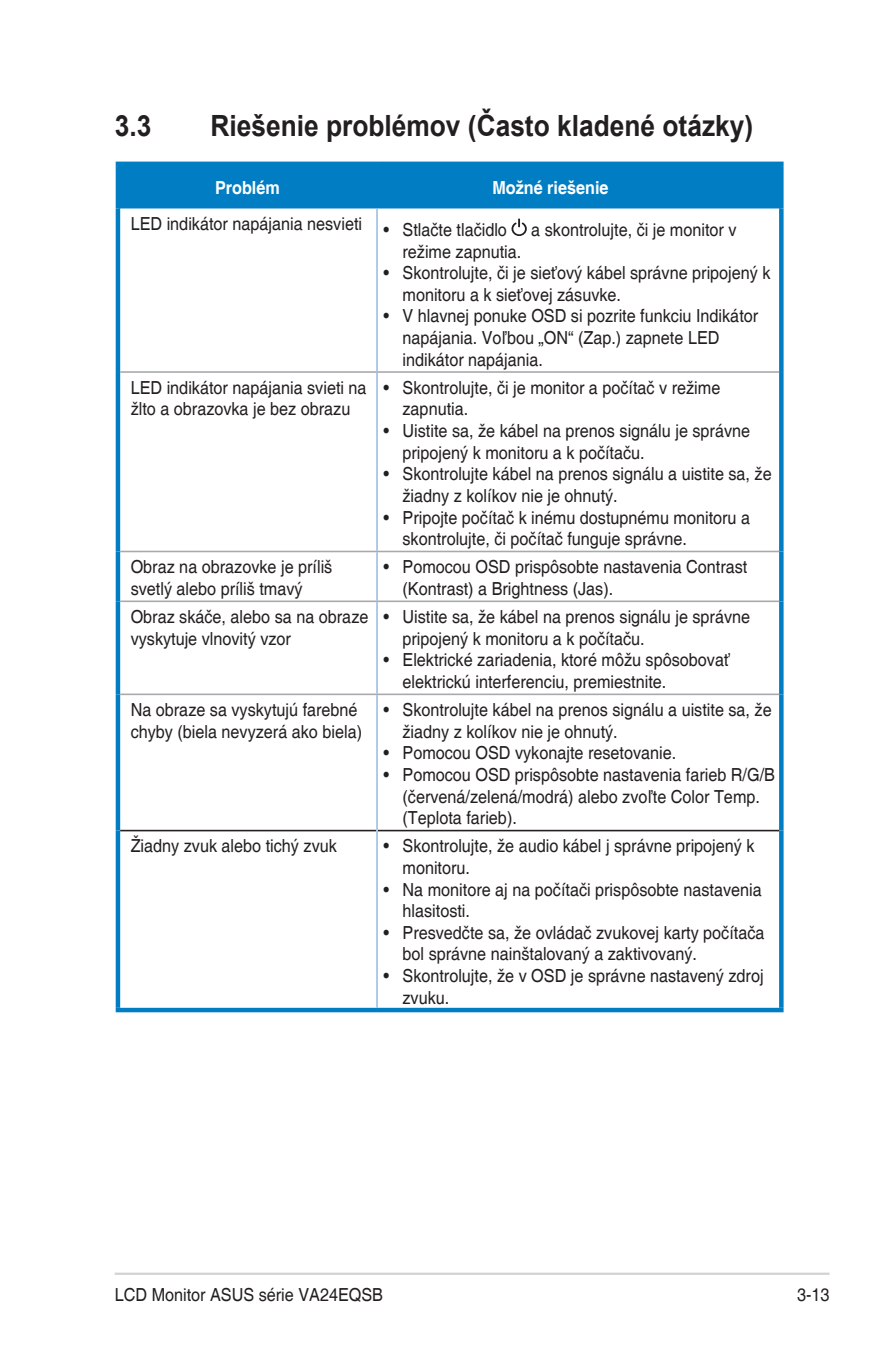
<style>
.page{position:relative;width:893px;height:1346px;background:#fff}
.page>*{position:absolute;margin:0;border:0;box-sizing:border-box;transform-origin:0 0}
.Heading_1{font:700 29.25px "Arial";color:#231f20;scale:.9 1}
.Table_Text_-new{font:18px/21.6px "Helvetica";color:#231f20;scale:.9 1}
.Table_Text_-new-2{font:700 18px "Helvetica";color:#fff;scale:.9 1}
</style>
<div class="page">
<hr style="left:115px;top:1272px;width:714px;height:3px;background:#d1d2d4">
<div style="left:120px;top:166px;width:659px;height:42px;background:#007dc3"></div>
<hr style="left:116px;top:208px;width:4px;height:164px;background:#007dc3">
<div style="left:779px;top:208px;width:5px;height:164px;background:#007dc3"></div>
<hr style="left:116px;top:372px;width:4px;height:179px;background:#007dc3">
<div style="left:779px;top:372px;width:5px;height:179px;background:#007dc3"></div>
<hr style="left:116px;top:551px;width:4px;height:50px;background:#007dc3">
<div style="left:779px;top:551px;width:5px;height:50px;background:#007dc3"></div>
<hr style="left:116px;top:601px;width:4px;height:93px;background:#007dc3">
<div style="left:779px;top:601px;width:5px;height:93px;background:#007dc3"></div>
<hr style="left:116px;top:694px;width:4px;height:136px;background:#007dc3">
<div style="left:779px;top:694px;width:5px;height:136px;background:#007dc3"></div>
<hr style="left:116px;top:830px;width:4px;height:178px;background:#007dc3">
<div style="left:779px;top:830px;width:5px;height:178px;background:#007dc3"></div>
<hr style="left:116px;top:1008px;width:261px;height:4px;background:#007dc3">
<hr style="left:377px;top:1008px;width:407px;height:4px;background:#007dc3">
<hr style="left:120px;top:830px;width:256px;height:1px;background:#231f20">
<hr style="left:378px;top:830px;width:401px;height:1px;background:#231f20">
<hr style="left:116px;top:162px;width:261px;height:4px;background:#007dc3">
<hr style="left:116px;top:166px;width:4px;height:42px;background:#007dc3">
<hr style="left:377px;top:162px;width:407px;height:4px;background:#007dc3">
<div style="left:779px;top:166px;width:5px;height:42px;background:#007dc3"></div>
<hr style="left:376px;top:208px;width:2px;height:163px;background:#9fbde2">
<hr style="left:120px;top:371px;width:257px;height:2px;background:#a8a9ad">
<hr style="left:376px;top:373px;width:2px;height:178px;background:#9fbde2">
<hr style="left:377px;top:371px;width:402px;height:2px;background:#a8a9ad">
<hr style="left:120px;top:551px;width:257px;height:1px;background:#a8a9ad">
<hr style="left:376px;top:552px;width:2px;height:48px;background:#9fbde2">
<hr style="left:377px;top:551px;width:402px;height:1px;background:#a8a9ad">
<hr style="left:120px;top:600px;width:257px;height:2px;background:#a8a9ad">
<hr style="left:376px;top:602px;width:2px;height:91px;background:#9fbde2">
<hr style="left:377px;top:600px;width:402px;height:2px;background:#a8a9ad">
<hr style="left:120px;top:693px;width:257px;height:2px;background:#a8a9ad">
<hr style="left:376px;top:695px;width:2px;height:135px;background:#9fbde2">
<hr style="left:377px;top:693px;width:402px;height:2px;background:#a8a9ad">
<hr style="left:376px;top:830px;width:2px;height:178px;background:#9fbde2">
<svg style="left:511px;top:218px;width:16px;height:18px"></svg>
<p class="Heading_1" style="left:115px;top:105px;width:42px">3.3</p>
<p class="Heading_1" style="left:210px;top:105px;width:605px">Riešenie problémov (Často kladené otázky)</p>
<p class="Table_Text_-new-2" style="left:215px;top:177px;width:74px">Problém</p>
<p class="Table_Text_-new-2" style="left:492px;top:177px;width:131px">Možné riešenie</p>
<p class="Table_Text_-new" style="left:131px;top:214px;width:259px">LED indikátor napájania nesvieti</p>
<p class="Table_Text_-new" style="left:383px;top:220px;width:139px">• Stlačte tlačidlo</p>
<p class="Table_Text_-new" style="left:531px;top:220px;width:230px">a skontrolujte, či je monitor v</p>
<p class="Table_Text_-new" style="left:403px;top:241px;width:134px">režime zapnutia.</p>
<p class="Table_Text_-new" style="left:403px;top:263px;width:410px;text-indent:-19px">• Skontrolujte, či je sieťový kábel správne pripojený k monitoru a k sieťovej zásuvke.</p>
<p class="Table_Text_-new" style="left:403px;top:306px;width:397px;text-indent:-19px">• V hlavnej ponuke OSD si pozrite funkciu Indikátor napájania. Voľbou „ON“ (Zap.) zapnete LED indikátor napájania.</p>
<p class="Table_Text_-new" style="left:131px;top:377px;width:264px">LED indikátor napájania svieti na žlto a obrazovka je bez obrazu</p>
<p class="Table_Text_-new" style="left:403px;top:377px;width:355px;text-indent:-19px">• Skontrolujte, či je monitor a počítač v režime zapnutia.</p>
<p class="Table_Text_-new" style="left:403px;top:421px;width:388px;text-indent:-19px">• Uistite sa, že kábel na prenos signálu je správne pripojený k monitoru a k počítaču.</p>
<p class="Table_Text_-new" style="left:403px;top:464px;width:412px;text-indent:-19px">• Skontrolujte kábel na prenos signálu a uistite sa, že žiadny z kolíkov nie je ohnutý.</p>
<p class="Table_Text_-new" style="left:403px;top:507px;width:388px;text-indent:-19px">• Pripojte počítač k inému dostupnému monitoru a skontrolujte, či počítač funguje správne.</p>
<p class="Table_Text_-new" style="left:131px;top:557px;width:226px">Obraz na obrazovke je príliš svetlý alebo príliš tmavý</p>
<p class="Table_Text_-new" style="left:403px;top:557px;width:385px;text-indent:-19px">• Pomocou OSD prispôsobte nastavenia Contrast (Kontrast) a Brightness (Jas).</p>
<p class="Table_Text_-new" style="left:131px;top:607px;width:266px">Obraz skáče, alebo sa na obraze vyskytuje vlnovitý vzor</p>
<p class="Table_Text_-new" style="left:403px;top:607px;width:388px;text-indent:-19px">• Uistite sa, že kábel na prenos signálu je správne pripojený k monitoru a k počítaču.</p>
<p class="Table_Text_-new" style="left:403px;top:650px;width:365px;text-indent:-19px">• Elektrické zariadenia, ktoré môžu spôsobovať elektrickú interferenciu, premiestnite.</p>
<p class="Table_Text_-new" style="left:131px;top:700px;width:259px">Na obraze sa vyskytujú farebné chyby (biela nevyzerá ako biela)</p>
<p class="Table_Text_-new" style="left:403px;top:700px;width:412px;text-indent:-19px">• Skontrolujte kábel na prenos signálu a uistite sa, že žiadny z kolíkov nie je ohnutý.</p>
<p class="Table_Text_-new" style="left:383px;top:743px;width:327px">• Pomocou OSD vykonajte resetovanie.</p>
<p class="Table_Text_-new" style="left:403px;top:764px;width:415px;text-indent:-19px">• Pomocou OSD prispôsobte nastavenia farieb R/G/B (červená/zelená/modrá) alebo zvoľte Color Temp. (Teplota farieb).</p>
<p class="Table_Text_-new" style="left:131px;top:836px;width:231px">Žiadny zvuk alebo tichý zvuk</p>
<p class="Table_Text_-new" style="left:403px;top:836px;width:393px;text-indent:-19px">• Skontrolujte, že audio kábel j správne pripojený k monitoru.</p>
<p class="Table_Text_-new" style="left:403px;top:879px;width:401px;text-indent:-19px">• Na monitore aj na počítači prispôsobte nastavenia hlasitosti.</p>
<p class="Table_Text_-new" style="left:403px;top:922px;width:404px;text-indent:-19px">• Presvedčte sa, že ovládač zvukovej karty počítača bol správne nainštalovaný a zaktivovaný.</p>
<p class="Table_Text_-new" style="left:403px;top:965px;width:403px;text-indent:-19px">• Skontrolujte, že v OSD je správne nastavený zdroj zvuku.</p>
<p class="Table_Text_-new" style="left:115px;top:1284px;width:300px">LCD Monitor ASUS série VA24EQSB</p>
<p class="Table_Text_-new" style="left:797px;top:1284px;width:38px">3-13</p>
</div>
